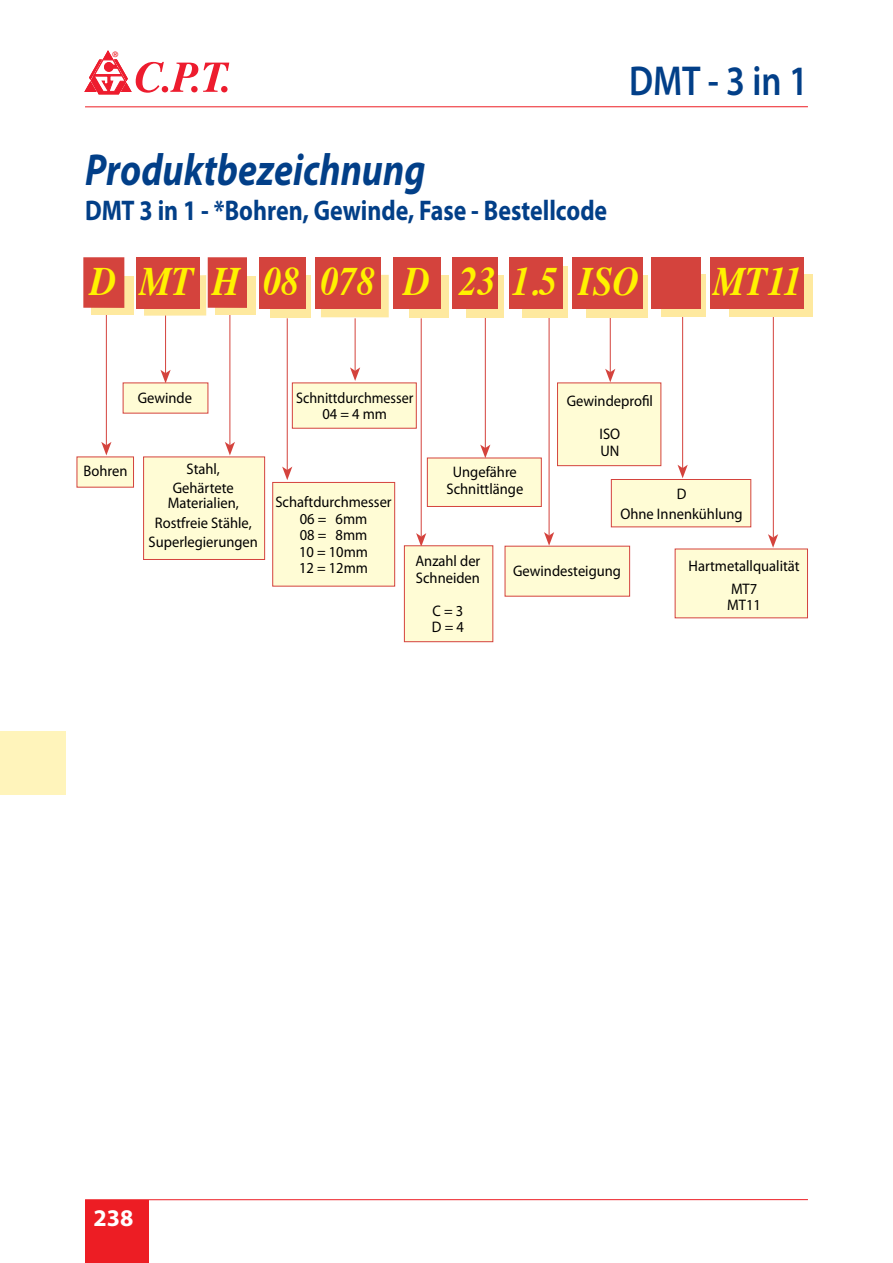
<style>
.page{position:relative;width:893px;height:1263px;background:#fff}
.page>*{position:absolute;margin:0;border:0;box-sizing:border-box;transform-origin:0 0}
.t1{font:italic 700 45px "Myriad Pro";color:#023f88;scale:.84 1}
.t2{font:600 42px "Myriad Pro";color:#023f88;scale:.84 1}
.t3{font:italic 700 40.35px "Times";color:#fff200;scale:.9 1}
.t4{font:700 28.5px "Myriad Pro";color:#023f88;scale:.84 1}
.t5{font:700 24px "Myriad Pro";color:#fff}
.t6{font:15.3px/16.5px "Myriad Pro";color:#000;text-align:center;scale:.95 1}
.t7{font:15.3px/16.5px "Myriad Pro";color:#000;text-align:center;scale:.92 1}
.t8{font:500 10.5px "Win Soft Pro";color:#ed1d24}
</style>
<div class="page">
<div style="left:85px;top:1200px;width:64px;height:63px;background:#ed1d24"></div>
<hr style="left:85px;top:1199px;width:723px;height:1px;background:#ed1d24">
<div style="left:427px;top:458px;width:115px;height:49px;background:#fffcd5;border:1px solid #d4433d"></div>
<div style="left:505px;top:546px;width:125px;height:51px;background:#fffcd5;border:1px solid #d4433d"></div>
<svg style="left:101px;top:442px;width:10px;height:13px"></svg>
<svg style="left:225px;top:442px;width:10px;height:13px"></svg>
<hr style="left:106px;top:307px;width:1px;height:138px;background:#d4433d">
<hr style="left:229px;top:307px;width:1px;height:138px;background:#d4433d">
<svg style="left:416px;top:533px;width:10px;height:12px"></svg>
<hr style="left:421px;top:318px;width:1px;height:218px;background:#d4433d">
<svg style="left:480px;top:445px;width:10px;height:13px"></svg>
<hr style="left:485px;top:318px;width:1px;height:130px;background:#d4433d">
<svg style="left:544px;top:532px;width:10px;height:14px"></svg>
<hr style="left:549px;top:318px;width:1px;height:217px;background:#d4433d">
<svg style="left:605px;top:369px;width:10px;height:13px"></svg>
<hr style="left:610px;top:318px;width:1px;height:54px;background:#d4433d">
<svg style="left:350px;top:367px;width:10px;height:14px"></svg>
<hr style="left:355px;top:318px;width:1px;height:53px;background:#d4433d">
<div style="left:557px;top:382px;width:104px;height:84px;background:#fffcd5;border:1px solid #d4433d"></div>
<div style="left:404px;top:545px;width:89px;height:97px;background:#fffcd5;border:1px solid #d4433d"></div>
<div style="left:77px;top:456px;width:57px;height:32px;background:#fffcd5"></div>
<div style="left:143px;top:456px;width:122px;height:104px;background:#fffcd5;border:1px solid #d4433d"></div>
<svg style="left:282px;top:467px;width:10px;height:13px"></svg>
<hr style="left:287px;top:318px;width:1px;height:152px;background:#d4433d">
<div style="left:272px;top:482px;width:123px;height:105px;background:#fffcd5;border:1px solid #d4433d"></div>
<div style="left:292px;top:382px;width:125px;height:47px;background:#fffcd5;border:1px solid #d4433d"></div>
<div style="left:586px;top:275px;width:62px;height:42px;background:#fee99f"></div>
<div style="left:572px;top:258px;width:71px;height:51px;background:#d4433d"></div>
<div style="left:522px;top:266px;width:46px;height:51px;background:#fee99f"></div>
<div style="left:509px;top:258px;width:53px;height:51px;background:#d4433d"></div>
<div style="left:466px;top:275px;width:38px;height:42px;background:#fee99f"></div>
<div style="left:453px;top:258px;width:45px;height:51px;background:#d4433d"></div>
<div style="left:409px;top:275px;width:40px;height:42px;background:#fee99f"></div>
<div style="left:393px;top:257px;width:48px;height:51px;background:#d4433d"></div>
<div style="left:321px;top:275px;width:68px;height:42px;background:#fee99f"></div>
<div style="left:315px;top:258px;width:66px;height:51px;background:#d4433d"></div>
<div style="left:91px;top:277px;width:42px;height:38px;background:#fee99f"></div>
<div style="left:215px;top:277px;width:41px;height:38px;background:#fee99f"></div>
<div style="left:83px;top:257px;width:41px;height:51px;background:#d4433d"></div>
<div style="left:208px;top:257px;width:39px;height:51px;background:#d4433d"></div>
<div style="left:271px;top:275px;width:40px;height:42px;background:#fee99f"></div>
<div style="left:259px;top:257px;width:46px;height:52px;background:#d4433d"></div>
<svg style="left:160px;top:370px;width:11px;height:12px"></svg>
<hr style="left:165px;top:308px;width:1px;height:65px;background:#d4433d">
<div style="left:123px;top:382px;width:85px;height:32px;background:#fffcd5"></div>
<svg style="left:144px;top:275px;width:62px;height:41px"></svg>
<svg style="left:677px;top:465px;width:11px;height:13px"></svg>
<hr style="left:682px;top:279px;width:1px;height:189px;background:#d4433d">
<svg style="left:768px;top:534px;width:10px;height:14px"></svg>
<hr style="left:773px;top:313px;width:1px;height:224px;background:#d4433d">
<div style="left:611px;top:479px;width:140px;height:48px;background:#fffcd5;border:1px solid #d4433d"></div>
<div style="left:675px;top:549px;width:133px;height:69px;background:#fffcd5"></div>
<div style="left:662px;top:274px;width:44px;height:43px;background:#fee99f"></div>
<div style="left:729px;top:274px;width:84px;height:43px;background:#fee99f"></div>
<div style="left:652px;top:257px;width:49px;height:51px;background:#d4433d"></div>
<div style="left:710px;top:257px;width:94px;height:51px;background:#d4433d"></div>
<div style="left:136px;top:257px;width:64px;height:52px;background:#d4433d"></div>
<hr style="left:85px;top:106px;width:723px;height:1px;background:#ed1d24">
<div style="left:0;top:731px;width:66px;height:64px;background:#fff4bb"></div>
<svg style="left:85px;top:51px;width:144px;height:43px"></svg>
<p class="t8" style="left:112px;top:47px;width:8px">®</p>
<h1 class="t1" style="left:85px;top:141px;width:407px">Produktbezeichnung</h1>
<h3 class="t4" style="left:85px;top:191px;width:623px">DMT 3 in 1 - *Bohren, Gewinde, Fase - Bestellcode</h3>
<h2 class="t2" style="left:629px;top:54px;width:214px">DMT - 3 in 1</h2>
<h3 class="t3" style="left:90px;top:244px;width:612px">D MT H 08 078 D 23 1.5 ISO</h3>
<h3 class="t3" style="left:713px;top:244px;width:100px">MT11</h3>
<p class="t6" style="left:138px;top:389px;width:59px">Gewinde</p>
<p class="t7" style="left:296px;top:389px;width:129px">Schnittdurchmesser<br>04 = 4 mm</p>
<p class="t6" style="left:567px;top:384px;width:92px;line-height:33px">Gewindeprofil<br>ISO</p>
<p class="t6" style="left:600px;top:442px;width:21px">UN</p>
<p class="t6" style="left:84px;top:462px;width:48px">Bohren</p>
<p class="t6" style="left:173px;top:458px;width:66px;line-height:19.5px">Stahl,<br>Gehärtete</p>
<p class="t6" style="left:149px;top:493px;width:117px;line-height:19.5px">Materialien,<br>Rostfreie Stähle,<br>Superlegierungen</p>
<p class="t6" style="left:275px;top:493px;width:124px">Schaftdurchmesser<br>06 = 6mm<br>08 = 8mm<br>10 = 10mm<br>12 = 12mm</p>
<p class="t6" style="left:446px;top:464px;width:82px">Ungefähre<br>Schnittlänge</p>
<p class="t6" style="left:620px;top:484px;width:130px;line-height:19.5px">D<br>Ohne Innenkühlung</p>
<p class="t6" style="left:688px;top:555px;width:118px;line-height:22.5px">Hartmetallqualität<br>MT7</p>
<p class="t6" style="left:727px;top:597px;width:37px">MT11</p>
<p class="t6" style="left:415px;top:552px;width:70px;text-align:left">Anzahl der<br>Schneiden</p>
<p class="t6" style="left:432px;top:602px;width:35px;text-align:left">C = 3<br>D = 4</p>
<p class="t6" style="left:513px;top:562px;width:115px">Gewindesteigung</p>
<h3 class="t5" style="left:94px;top:1202px;width:41px">238</h3>
</div>
